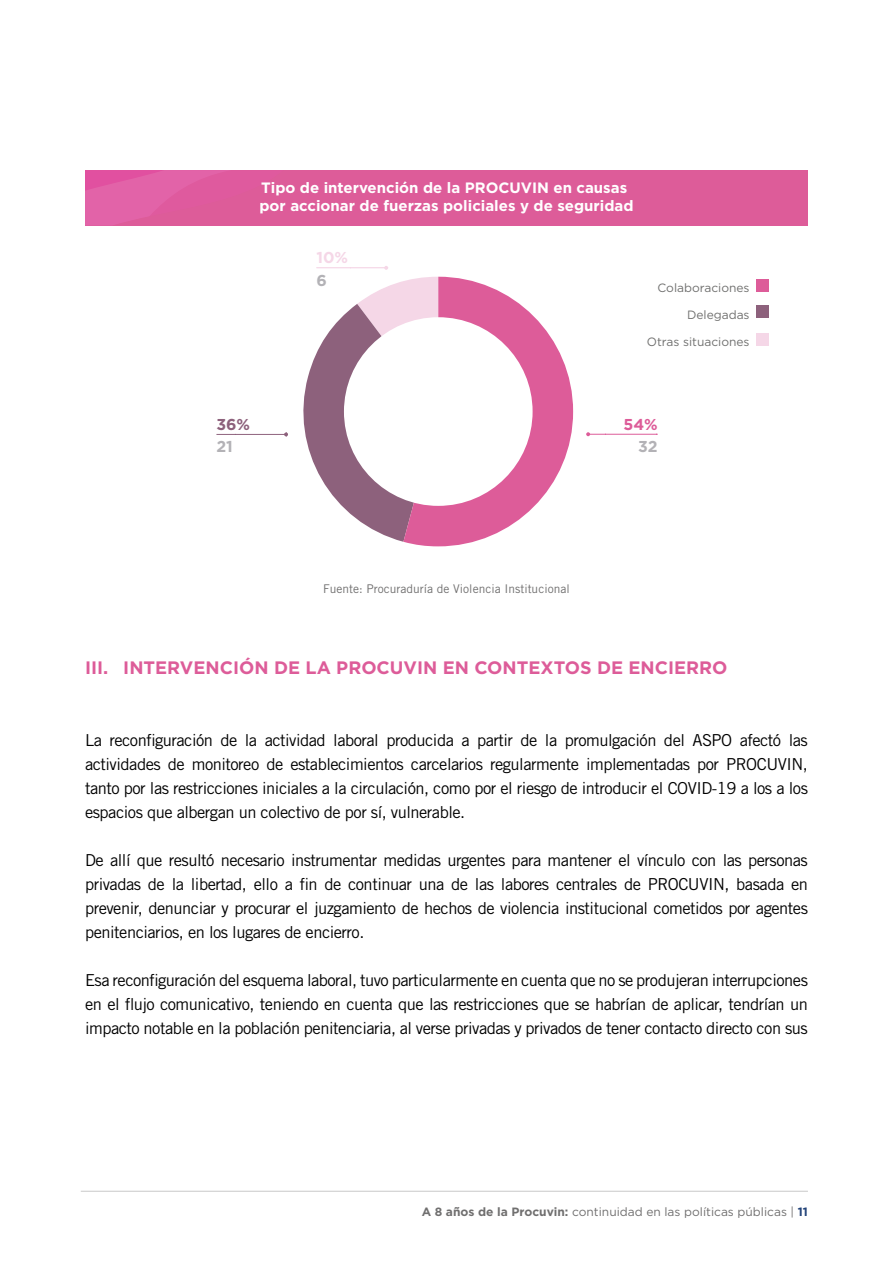
<style>
.page{position:relative;width:893px;height:1263px;background:#fff}
.page>*{position:absolute;margin:0;border:0;box-sizing:border-box;transform-origin:0 0}
.t1{font:700 18px "Gotham";color:#dd5c99}
.t2{font:16.5px/24px "Trade Gothic LT Std";letter-spacing:-.03em;color:#000;text-align:justify}
.t3{font:700 15.75px "Gotham";color:#b3b2b6}
.t4{font:700 15.75px "Gotham";color:#8d617c}
.t5{font:700 15.75px "Gotham";color:#dd5c99}
.t6{font:700 15.75px "Gotham";color:#f5d7e7}
.t7{font:700 15px/18px "Gotham";color:#fff}
.t8{font:12px "Gotham";color:#706f6f}
.t9{font:12px "Trade Gothic LT Std";color:#706f6f}
.t10{font:12px "Gotham";color:#70706f}
.s1{font-weight:700}
.s2{font-weight:700;color:#234379}
</style>
<div class="page">
<hr style="left:81px;top:1191px;width:727px;height:1px;background:#c8c8c8">
<div style="left:85px;top:170px;width:723px;height:55px;background:#dd5c99"></div>
<svg style="left:85px;top:170px;width:144px;height:55px"></svg>
<svg style="left:404px;top:277px;width:169px;height:269px;fill:#dd5c99"></svg>
<hr style="left:216px;top:434px;width:70px;height:1px;background:#bfbfbf">
<svg style="left:284px;top:277px;width:154px;height:265px"></svg>
<hr style="left:588px;top:434px;width:70px;height:1px;background:#bfbfbf">
<svg style="left:586px;top:432px;width:4px;height:4px"></svg>
<hr style="left:316px;top:267px;width:70px;height:1px;background:#bfbfbf">
<svg style="left:384px;top:266px;width:4px;height:4px"></svg>
<div style="left:756px;top:279px;width:13px;height:13px;background:#dd5c99"></div>
<div style="left:756px;top:305px;width:13px;height:13px;background:#8d617c"></div>
<div style="left:756px;top:333px;width:13px;height:13px;background:#f5d7e7"></div>
<div style="left:344px;top:317px;width:189px;height:189px;background:#fff;border-radius:50%"></div>
<p class="t7" style="left:259px;top:179px;width:376px">Tipo de intervención de la PROCUVIN en causas por accionar de fuerzas policiales y de seguridad</p>
<p class="t6" style="left:316px;top:247px;width:33px">10%</p>
<p class="t3" style="left:316px;top:270px;width:12px">6</p>
<p class="t10" style="left:657px;top:280px;width:94px">Colaboraciones</p>
<p class="t10" style="left:687px;top:307px;width:64px">Delegadas</p>
<p class="t10" style="left:647px;top:334px;width:104px">Otras situaciones</p>
<p class="t4" style="left:216px;top:414px;width:35px">36%</p>
<p class="t3" style="left:216px;top:436px;width:18px">21</p>
<p class="t5" style="left:623px;top:414px;width:36px">54%</p>
<p class="t3" style="left:638px;top:436px;width:21px">32</p>
<p class="t9" style="left:323px;top:581px;width:248px">Fuente: Procuraduría de Violencia Institucional</p>
<p class="t1" style="left:85px;top:656px;width:644px">III. INTERVENCIÓN DE LA PROCUVIN EN CONTEXTOS DE ENCIERRO</p>
<p class="t2" style="left:85px;top:728px;width:724px">La reconfiguración de la actividad laboral producida a partir de la promulgación del ASPO afectó las actividades de monitoreo de establecimientos carcelarios regularmente implementadas por PROCUVIN, tanto por las restricciones iniciales a la circulación, como por el riesgo de introducir el COVID-19 a los a los espacios que albergan un colectivo de por sí, vulnerable.</p>
<p class="t2" style="left:85px;top:848px;width:724px">De allí que resultó necesario instrumentar medidas urgentes para mantener el vínculo con las personas privadas de la libertad, ello a fin de continuar una de las labores centrales de PROCUVIN, basada en prevenir, denunciar y procurar el juzgamiento de hechos de violencia institucional cometidos por agentes penitenciarios, en los lugares de encierro.</p>
<p class="t2" style="left:85px;top:968px;width:724px">Esa reconfiguración del esquema laboral, tuvo particularmente en cuenta que no se produjeran interrupciones en el flujo comunicativo, teniendo en cuenta que las restricciones que se habrían de aplicar, tendrían un impacto notable en la población penitenciaria, al verse privadas y privados de tener contacto directo con sus</p>
<p class="t8" style="left:422px;top:1204px;width:388px"><span class="s1">A 8 años de la Procuvin:</span> continuidad en las políticas públicas | <span class="s2">11</span></p>
</div>
